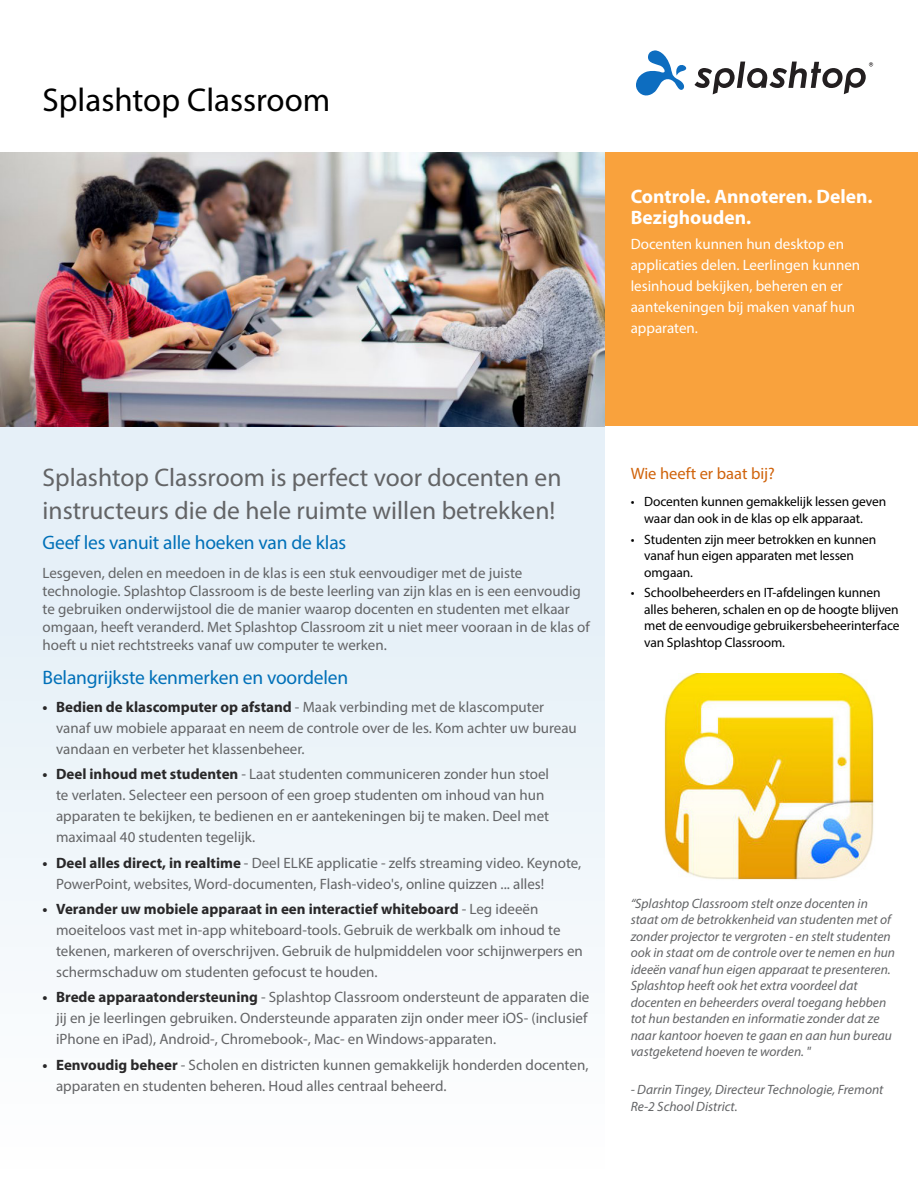
<style>
.page{position:relative;width:918px;height:1188px;background:#fff}
.page>*{position:absolute;margin:0;border:0;box-sizing:border-box;transform-origin:0 0}
.t1{font:33px "Myriad Pro";color:#000}
.t2{font:25.5px/33px "Myriad Pro";color:#636466}
.t3{font:19.5px "Myriad Pro";letter-spacing:-.01em;color:#0070b8}
.t4{font:700 19.5px/21px "Myriad Pro";color:#fff}
.t5{font:16.5px "Myriad Pro";color:#d0630b}
.t6{font:15px/21px "Myriad Pro";color:#636466}
.t7{font:15px/21px "Myriad Pro";color:#fff}
.t8{font:italic 13.5px/16.5px "Myriad Pro";color:#636466}
.t9{font:13.5px/16.5px "Myriad Pro";letter-spacing:-.01em;color:#000}
.s1{font-weight:700;color:#292829}
</style>
<div class="page">
<div style="left:0;top:426px;width:605px;height:762px;background:linear-gradient(to bottom,#e1edf7,#fefefe)"></div>
<div style="left:591px;top:142px;width:327px;height:285px;background:#fff"></div>
<div style="left:605px;top:152px;width:313px;height:274px;background:#f9a23d"></div>
<svg style="left:694px;top:62px;width:179px;height:32px"></svg>
<svg style="left:636px;top:50px;width:51px;height:46px"></svg>
<img style="left:0;top:152px;width:605px;height:274px">
<img style="left:664px;top:674px;width:210px;height:206px">
<h1 class="t1" style="left:43px;top:80px;width:289px">Splashtop Classroom</h1>
<h3 class="t4" style="left:631px;top:185px;width:243px">Controle. Annoteren. Delen.<br>Bezighouden.</h3>
<p class="t7" style="left:631px;top:233px;width:231px">Docenten kunnen hun desktop en applicaties delen. Leerlingen kunnen lesinhoud bekijken, beheren en er aantekeningen bij maken vanaf hun apparaten.</p>
<h2 class="t2" style="left:43px;top:460px;width:520px">Splashtop Classroom is perfect voor docenten en instructeurs die de hele ruimte willen betrekken!</h2>
<h3 class="t3" style="left:43px;top:531px;width:305px">Geef les vanuit alle hoeken van de klas</h3>
<p class="t6" style="left:43px;top:564px;width:549px;line-height:18px">Lesgeven, delen en meedoen in de klas is een stuk eenvoudiger met de juiste technologie. Splashtop Classroom is de beste leerling van zijn klas en is een eenvoudig te gebruiken onderwijstool die de manier waarop docenten en studenten met elkaar omgaan, heeft veranderd. Met Splashtop Classroom zit u niet meer vooraan in de klas of hoeft u niet rechtstreeks vanaf uw computer te werken.</p>
<h3 class="t3" style="left:43px;top:665px;width:307px">Belangrijkste kenmerken en voordelen</h3>
<p class="t6" style="left:56px;top:696px;width:522px;text-indent:-14px"><span class="s1">• Bedien de klascomputer op afstand</span> - Maak verbinding met de klascomputer vanaf uw mobiele apparaat en neem de controle over de les. Kom achter uw bureau vandaan en verbeter het klassenbeheer.</p>
<p class="t6" style="left:56px;top:764px;width:495px;text-indent:-14px"><span class="s1">• Deel inhoud met studenten</span> - Laat studenten communiceren zonder hun stoel te verlaten. Selecteer een persoon of een groep studenten om inhoud van hun apparaten te bekijken, te bedienen en er aantekeningen bij te maken. Deel met maximaal 40 studenten tegelijk.</p>
<p class="t6" style="left:56px;top:852px;width:527px;text-indent:-14px"><span class="s1">• Deel alles direct, in realtime</span> - Deel ELKE applicatie - zelfs streaming video. Keynote,<br>PowerPoint, websites, Word-documenten, Flash-video's, online quizzen ... alles!</p>
<p class="t6" style="left:56px;top:898px;width:528px;text-indent:-14px"><span class="s1">• Verander uw mobiele apparaat in een interactief whiteboard</span> - Leg ideeën moeiteloos vast met in-app whiteboard-tools. Gebruik de werkbalk om inhoud te tekenen, markeren of overschrijven. Gebruik de hulpmiddelen voor schijnwerpers en schermschaduw om studenten gefocust te houden.</p>
<p class="t6" style="left:56px;top:987px;width:535px;text-indent:-14px"><span class="s1">• Brede apparaatondersteuning</span> - Splashtop Classroom ondersteunt de apparaten die jij en je leerlingen gebruiken. Ondersteunde apparaten zijn onder meer iOS- (inclusief iPhone en iPad), Android-, Chromebook-, Mac- en Windows-apparaten.</p>
<p class="t6" style="left:56px;top:1054px;width:534px;text-indent:-14px"><span class="s1">• Eenvoudig beheer</span> - Scholen en districten kunnen gemakkelijk honderden docenten, apparaten en studenten beheren. Houd alles centraal beheerd.</p>
<p class="t5" style="left:631px;top:463px;width:146px">Wie heeft er baat bij?</p>
<p class="t9" style="left:644px;top:493px;width:244px;text-indent:-14px">• Docenten kunnen gemakkelijk lessen geven waar dan ook in de klas op elk apparaat.</p>
<p class="t9" style="left:644px;top:531px;width:234px;text-indent:-14px">• Studenten zijn meer betrokken en kunnen vanaf hun eigen apparaten met lessen omgaan.</p>
<p class="t9" style="left:644px;top:584px;width:257px;text-indent:-14px">• Schoolbeheerders en IT-afdelingen kunnen alles beheren, schalen en op de hoogte blijven met de eenvoudige gebruikersbeheerinterface van Splashtop Classroom.</p>
<p class="t8" style="left:631px;top:895px;width:266px">“Splashtop Classroom stelt onze docenten in staat om de betrokkenheid van studenten met of zonder projector te vergroten - en stelt studenten ook in staat om de controle over te nemen en hun ideeën vanaf hun eigen apparaat te presenteren.<br>Splashtop heeft ook het extra voordeel dat docenten en beheerders overal toegang hebben tot hun bestanden en informatie zonder dat ze naar kantoor hoeven te gaan en aan hun bureau vastgeketend hoeven te worden. "</p>
<p class="t8" style="left:631px;top:1081px;width:254px">- Darrin Tingey, Directeur Technologie, Fremont<br>Re-2 School District.</p>
</div>
